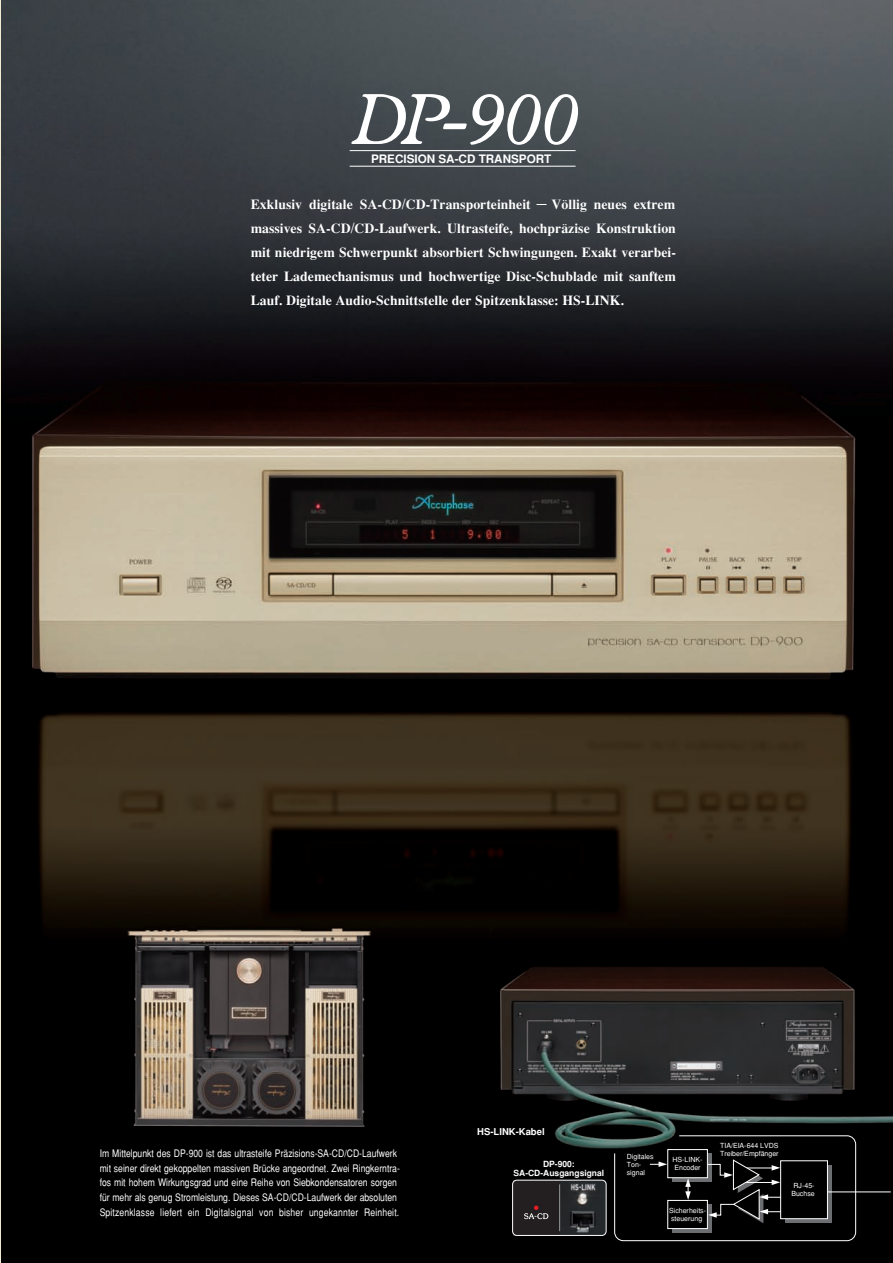
<style>
.page{position:relative;width:893px;height:1263px;background:#fff}
.page>*{position:absolute;margin:0;border:0;box-sizing:border-box;transform-origin:0 0}
.t1{font:700 13.8px "Times";color:#fff}
.t2{font:700 11.7px "Helvetica";color:#fff}
.t3{font:10.35px/14.7px "Helvetica";color:#fff;text-align:right;scale:.83 1}
.t4{font:700 9.45px "Helvetica";color:#fff}
.t5{font:700 8.55px/8.6px "Helvetica";color:#fff;text-align:center}
.t6{font:7.05px/7.8px "Helvetica";color:#fff;text-align:center}
</style>
<div class="page">
<hr style="left:0;top:0;width:1px;height:1263px;background:#f1ebd0">
<img style="left:1px;top:0;width:892px;height:1263px">
<img style="left:559px;top:1180px;width:47px;height:55px">
<div style="left:513px;top:1180px;width:46px;height:55px;background:#231f20"></div>
<svg style="left:524px;top:1205px;width:24px;height:14px"></svg>
<div style="left:512px;top:1180px;width:94px;height:56px;border:1px solid #fff;border-radius:4px"></div>
<hr style="left:559px;top:1184px;width:1px;height:47px;background:#939598">
<svg style="left:614px;top:1135px;width:242px;height:106px;background:#141515"></svg>
<hr style="left:828px;top:1191px;width:63px;height:1px;background:#fff">
<hr style="left:350px;top:150px;width:226px;height:1px;background:#fff">
<hr style="left:350px;top:166px;width:226px;height:1px;background:#fff">
<svg style="left:351px;top:94px;width:227px;height:51px"></svg>
<p class="t2" style="left:371px;top:152px;width:182px">PRECISION SA-CD TRANSPORT</p>
<h1 class="t1" style="left:360px;top:196px;width:173px">SA-CD/CD-Transporteinheit</h1>
<h1 class="t1" style="left:251px;top:196px;width:53px">Exklusiv</h1>
<h1 class="t1" style="left:309px;top:196px;width:45px">digitale</h1>
<h1 class="t1" style="left:552px;top:196px;width:37px">Völlig</h1>
<h1 class="t1" style="left:634px;top:196px;width:43px">extrem</h1>
<h1 class="t1" style="left:594px;top:196px;width:35px">neues</h1>
<h1 class="t1" style="left:308px;top:220px;width:134px">SA-CD/CD-Laufwerk.</h1>
<h1 class="t1" style="left:447px;top:220px;width:67px">Ultrasteife,</h1>
<h1 class="t1" style="left:251px;top:220px;width:53px">massives</h1>
<h1 class="t1" style="left:251px;top:267px;width:427px">teter Lademechanismus und hochwertige Disc-Schublade mit sanftem</h1>
<h1 class="t1" style="left:519px;top:220px;width:72px">hochpräzise</h1>
<h1 class="t1" style="left:596px;top:220px;width:81px">Konstruktion</h1>
<h1 class="t1" style="left:251px;top:243px;width:427px">mit niedrigem Schwerpunkt absorbiert Schwingungen. Exakt verarbei-</h1>
<h1 class="t1" style="left:251px;top:291px;width:375px">Lauf. Digitale Audio-Schnittstelle der Spitzenklasse: HS-LINK.</h1>
<p class="t3" style="left:100px;top:1146px;width:360px">Im Mittelpunkt des DP-900 ist das ultrasteife Präzisions-SA-CD/CD-Laufwerk</p>
<p class="t3" style="left:100px;top:1175px;width:360px">fos mit hohem Wirkungsgrad und eine Reihe von Siebkondensatoren sorgen</p>
<p class="t3" style="left:100px;top:1160px;width:363px">mit seiner direkt gekoppelten massiven Brücke angeordnet. Zwei Ringkerntra-</p>
<p class="t3" style="left:100px;top:1190px;width:362px">für mehr als genug Stromleistung. Dieses SA-CD/CD-Laufwerk der absoluten<br>Reinheit.</p>
<p class="t3" style="left:100px;top:1204px;width:68px">Spitzenklasse</p>
<p class="t3" style="left:160px;top:1204px;width:28px">liefert</p>
<p class="t3" style="left:188px;top:1204px;width:16px">ein</p>
<p class="t3" style="left:205px;top:1204px;width:60px">Digitalsignal</p>
<p class="t3" style="left:279px;top:1204px;width:31px">bisher</p>
<p class="t3" style="left:309px;top:1204px;width:61px">ungekannter</p>
<p class="t3" style="left:259px;top:1204px;width:19px">von</p>
<p class="t4" style="left:477px;top:1126px;width:69px">HS-LINK-Kabel</p>
<p class="t5" style="left:513px;top:1160px;width:92px">DP-900:<br>SA-CD-Ausgangsignal</p>
<p class="t6" style="left:627px;top:1152px;width:28px">Digitales</p>
<p class="t6" style="left:627px;top:1168px;width:20px">signal</p>
<p class="t6" style="left:627px;top:1160px;width:16px">Ton-</p>
<p class="t6" style="left:673px;top:1156px;width:32px">HS-LINK-</p>
<p class="t6" style="left:674px;top:1164px;width:28px">Encoder</p>
<p class="t6" style="left:669px;top:1207px;width:39px">Sicherheits-</p>
<p class="t6" style="left:671px;top:1215px;width:33px">steuerung</p>
<p class="t6" style="left:720px;top:1141px;width:60px">TIA/EIA-644 LVDS</p>
<p class="t6" style="left:720px;top:1149px;width:60px">Treiber/Empfänger</p>
<p class="t6" style="left:791px;top:1181px;width:25px">RJ-45-<br>Buchse</p>
</div>
